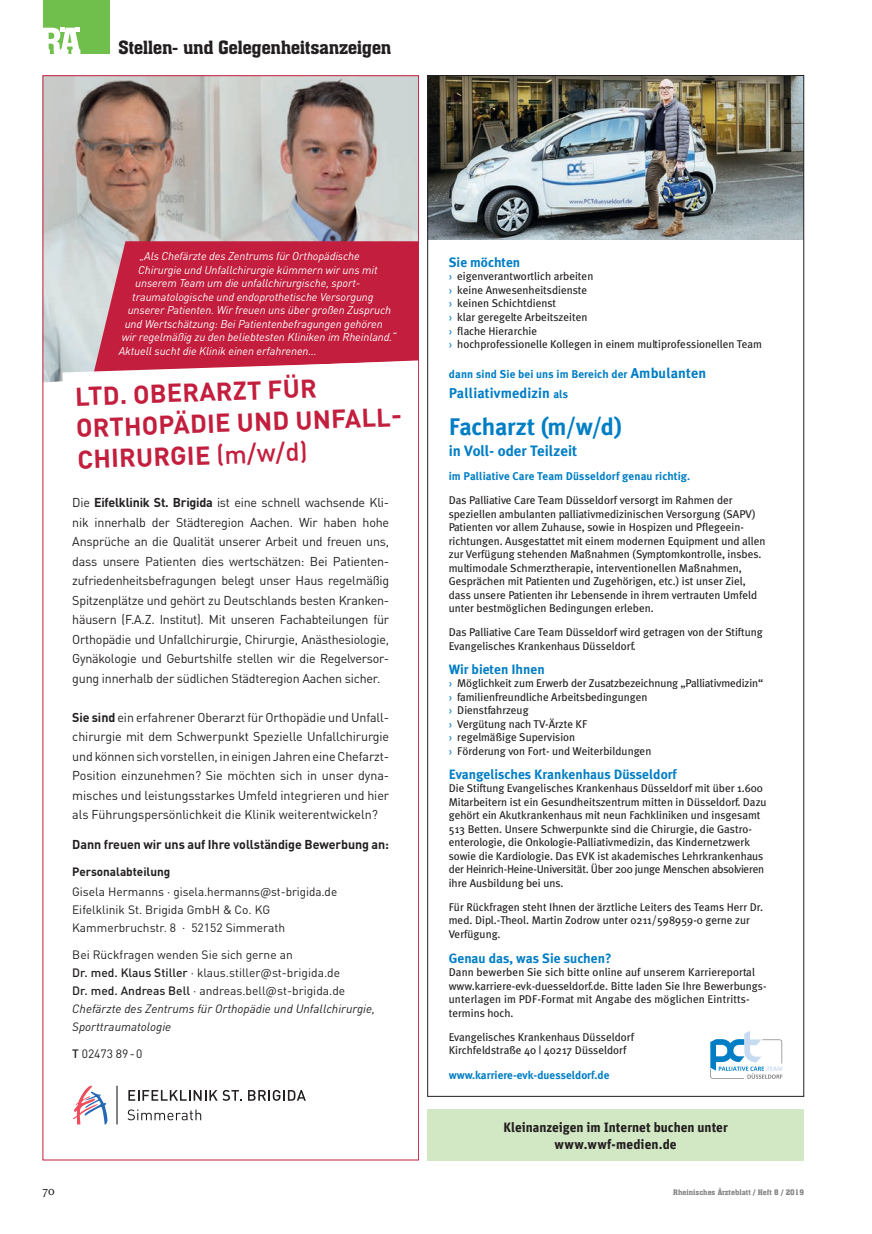
<style>
.page{position:relative;width:872px;height:1234px;background:#fff}
.page>*{position:absolute;margin:0;border:0;box-sizing:border-box;transform-origin:0 0}
.t1{font:700 25.5px/31.5px "DINOT";color:#c31e3d}
.t2{font:700 24px "Meta Plus";letter-spacing:-.01em;color:#007ec5}
.t3{font:18px "Aachen BT";letter-spacing:-.025em;color:#231f20}
.t4{font:700 15px "Meta Plus";color:#007ec5}
.t5{font:700 14.25px "Meta Plus";letter-spacing:.01em;color:#007ec5}
.t6{font:700 13.5px "Meta Plus";color:#007ec5}
.t7{font:700 13.5px/16.5px "Unit";color:#231f20;text-align:center}
.t8{font:12.75px/19.5px "DINOT";letter-spacing:-.015em;color:#231f20;text-align:justify}
.t9{font:700 12.75px "DINOT";letter-spacing:-.005em;color:#231f20}
.t10{font:12px/18px "DINOT";color:#231f20}
.t11{font:700 12px "DINOT";color:#231f20}
.t12{font:12px "Meta Serif OT";color:#231f20}
.t13{font:11.25px/13.5px "Meta Plus";color:#231f20}
.t14{font:italic 11.25px "DINOT";letter-spacing:-.01em;color:#fff}
.t15{font:700 11.25px "Meta Plus";letter-spacing:.01em;color:#007ec5}
.t16{font:7.5px "Aachen BT";color:#808285}
.s1{font-weight:500}
.s2{font-weight:700}
.s3{font-style:italic}
.s4{color:#007ec5}
.s5{font-size:14.25px}
.s6{font-size:11.25px}
</style>
<div class="page">
<div style="left:43px;top:0;width:66px;height:54px;background:#70bf4c"></div>
<svg style="left:43px;top:28px;width:37px;height:26px"></svg>
<img style="left:45px;top:77px;width:372px;height:305px">
<svg style="left:62px;top:241px;width:355px;height:141px;background:#cb4e66"></svg>
<svg style="left:73px;top:1085px;width:35px;height:39px"></svg>
<hr style="left:116px;top:1085px;width:2px;height:39px;background:#231f20">
<svg style="left:128px;top:1090px;width:113px;height:10px"></svg>
<svg style="left:248px;top:1090px;width:58px;height:10px"></svg>
<svg style="left:128px;top:1109px;width:73px;height:10px"></svg>
<img style="left:429px;top:77px;width:373px;height:162px">
<svg style="left:710px;top:1031px;width:72px;height:47px"></svg>
<div style="left:427px;top:1108px;width:377px;height:52px;background:#d2e7c3"></div>
<h3 class="t3" style="left:118px;top:36px;width:275px">Stellen- und Gelegenheitsanzeigen</h3>
<p class="t14" style="left:140px;top:247px;width:222px">„Als Chefärzte des Zentrums für Orthopädische</p>
<p class="t14" style="left:138px;top:261px;width:241px">Chirurgie und Unfallchirurgie kümmern wir uns mit</p>
<p class="t14" style="left:135px;top:274px;width:227px">unserem Team um die unfallchirurgische, sport-</p>
<p class="t14" style="left:132px;top:288px;width:243px">traumatologische und endoprothetische Versorgung</p>
<p class="t14" style="left:128px;top:301px;width:265px">unserer Patienten. Wir freuen uns über großen Zuspruch</p>
<p class="t14" style="left:125px;top:315px;width:259px">und Wertschätzung: Bei Patientenbefragungen gehören</p>
<p class="t14" style="left:122px;top:328px;width:276px">wir regelmäßig zu den beliebtesten Kliniken im Rheinland.“</p>
<p class="t14" style="left:119px;top:342px;width:200px">Aktuell sucht die Klinik einen erfahrenen...</p>
<h1 class="t1" style="left:75px;top:379px;width:329px;rotate:-2deg">LTD. OBERARZT FÜR<br>ORTHOPÄDIE UND UNFALL-<br>CHIRURGIE <span class="s1">(m/w/d)</span></h1>
<p class="t8" style="left:72px;top:492px;width:318px">Die <span class="s2">Eifelklinik St. Brigida</span> ist eine schnell wachsende Kli&shy;nik innerhalb der Städteregion Aachen. Wir haben hohe Ansprüche an die Qualität unserer Arbeit und freuen uns, dass unsere Patienten dies wertschätzen: Bei Patienten&shy;zufriedenheitsbefragungen belegt unser Haus regelmäßig Spitzenplätze und gehört zu Deutschlands besten Kranken&shy;häusern (F.A.Z. Institut). Mit unseren Fachabteilungen für Orthopädie und Unfallchirurgie, Chirurgie, Anästhesiologie, Gynäkologie und Geburtshilfe stellen wir die Regelversor&shy;gung innerhalb der südlichen Städteregion Aachen sicher.</p>
<p class="t8" style="left:72px;top:706px;width:318px"><span class="s2">Sie sind</span> ein erfahrener Oberarzt für Orthopädie und Unfall&shy;chirurgie mit dem Schwerpunkt Spezielle Unfallchirurgie und können sich vorstellen, in einigen Jahren eine Chefarzt-Position einzunehmen? Sie möchten sich in unser dyna&shy;misches und leistungsstarkes Umfeld integrieren und hier als Führungspersönlichkeit die Klinik weiterentwickeln?</p>
<p class="t9" style="left:72px;top:834px;width:318px">Dann freuen wir uns auf Ihre vollständige Bewerbung an:</p>
<p class="t11" style="left:72px;top:862px;width:100px">Personalabteilung</p>
<p class="t10" style="left:72px;top:881px;width:267px">Gisela Hermanns · gisela.hermanns@st-brigida.de<br>Eifelklinik St. Brigida GmbH &amp; Co. KG<br>Kammerbruchstr. 8 . 52152 Simmerath</p>
<p class="t10" style="left:72px;top:944px;width:304px">Bei Rückfragen wenden Sie sich gerne an<br><span class="s1">Dr. med. Klaus Stiller</span> · klaus.stiller@st-brigida.de<br><span class="s1">Dr. med. Andreas Bell</span> · andreas.bell@st-brigida.de <span class="s3">Chefärzte des Zentrums für Orthopädie und Unfallchirurgie, Sporttraumatologie</span></p>
<p class="t10" style="left:72px;top:1043px;width:72px"><span class="s1">T</span> 02473 89 - 0</p>
<p class="t6" style="left:449px;top:254px;width:73px">Sie möchten</p>
<p class="t13" style="left:449px;top:270px;width:315px"><span class="s4">›</span> eigenverantwortlich arbeiten<br><span class="s4">›</span> keine Anwesenheitsdienste<br><span class="s4">›</span> keinen Schichtdienst<br><span class="s4">›</span> klar geregelte Arbeitszeiten<br><span class="s4">›</span> flache Hierarchie<br><span class="s4">›</span> hochprofessionelle Kollegen in einem multiprofessionellen Team</p>
<p class="t15" style="left:449px;top:367px;width:259px">dann sind Sie bei uns im Bereich der <span class="s5">Ambulanten</span></p>
<p class="t5" style="left:449px;top:384px;width:121px">Palliativmedizin <span class="s6">als</span></p>
<h2 class="t2" style="left:449px;top:413px;width:175px">Facharzt (m/w/d)</h2>
<h3 class="t4" style="left:449px;top:442px;width:130px">in Voll- oder Teilzeit</h3>
<p class="t15" style="left:449px;top:469px;width:243px">im Palliative Care Team Düsseldorf genau richtig.</p>
<p class="t13" style="left:449px;top:493px;width:318px">Das Palliative Care Team Düsseldorf versorgt im Rahmen der speziellen ambulanten palliativmedizinischen Versorgung (SAPV)<br>Patienten vor allem Zuhause, sowie in Hospizen und Pflegeein&shy;richtungen. Ausgestattet mit einem modernen Equipment und allen zur Verfügung stehenden Maßnahmen (Symptomkontrolle, insbes. multimodale Schmerztherapie, interventionellen Maßnahmen, Gesprächen mit Patienten und Zugehörigen, etc.) ist unser Ziel, dass unsere Patienten ihr Lebensende in ihrem vertrauten Umfeld unter bestmöglichen Bedingungen erleben.</p>
<p class="t13" style="left:449px;top:625px;width:315px">Das Palliative Care Team Düsseldorf wird getragen von der Stiftung<br>Evangelisches Krankenhaus Düsseldorf.</p>
<p class="t6" style="left:449px;top:661px;width:97px">Wir bieten Ihnen</p>
<p class="t13" style="left:449px;top:676px;width:316px"><span class="s4">›</span> Möglichkeit zum Erwerb der Zusatzbezeichnung „Palliativmedizin“ <span class="s4">›</span> familienfreundliche Arbeitsbedingungen<br><span class="s4">›</span> Dienstfahrzeug<br><span class="s4">›</span> Vergütung nach TV-Ärzte KF<br><span class="s4">›</span> regelmäßige Supervision<br><span class="s4">›</span> Förderung von Fort- und Weiterbildungen</p>
<p class="t6" style="left:449px;top:766px;width:229px">Evangelisches Krankenhaus Düsseldorf</p>
<p class="t13" style="left:449px;top:781px;width:319px">Die Stiftung Evangelisches Krankenhaus Düsseldorf mit über 1.600<br>Mitarbeitern ist ein Gesundheitszentrum mitten in Düsseldorf. Dazu gehört ein Akutkrankenhaus mit neun Fachkliniken und insgesamt 513 Betten. Unsere Schwerpunkte sind die Chirurgie, die Gastro&shy;enterologie, die Onkologie-Palliativmedizin, das Kindernetzwerk sowie die Kardiologie. Das EVK ist akademisches Lehrkrankenhaus der Heinrich-Heine-Universität. Über 200 junge Menschen absolvieren ihre Ausbildung bei uns.</p>
<p class="t13" style="left:449px;top:900px;width:316px">Für Rückfragen steht Ihnen der ärztliche Leiters des Teams Herr Dr. med. Dipl.-Theol. Martin Zodrow unter 0211/598959-0 gerne zur<br>Verfügung.</p>
<p class="t6" style="left:449px;top:950px;width:164px">Genau das, was Sie suchen?</p>
<p class="t13" style="left:449px;top:965px;width:319px">Dann bewerben Sie sich bitte online auf unserem Karriereportal www.karriere-evk-duesseldorf.de. Bitte laden Sie Ihre Bewerbungs&shy;unterlagen im PDF-Format mit Angabe des möglichen Eintritts&shy;termins hoch.</p>
<p class="t13" style="left:449px;top:1029px;width:187px">Evangelisches Krankenhaus Düsseldorf<br>Kirchfeldstraße 40 | 40217 Düsseldorf</p>
<p class="t15" style="left:449px;top:1068px;width:162px">www.karriere-evk-duesseldorf.de</p>
<p class="t7" style="left:503px;top:1118px;width:226px">Kleinanzeigen im Internet buchen unter www.wwf-medien.de</p>
<p class="t12" style="left:43px;top:1182px;width:14px">70</p>
<p class="t16" style="left:673px;top:1187px;width:132px">Rheinisches Ärzteblatt / Heft 8 / 2019</p>
</div>
